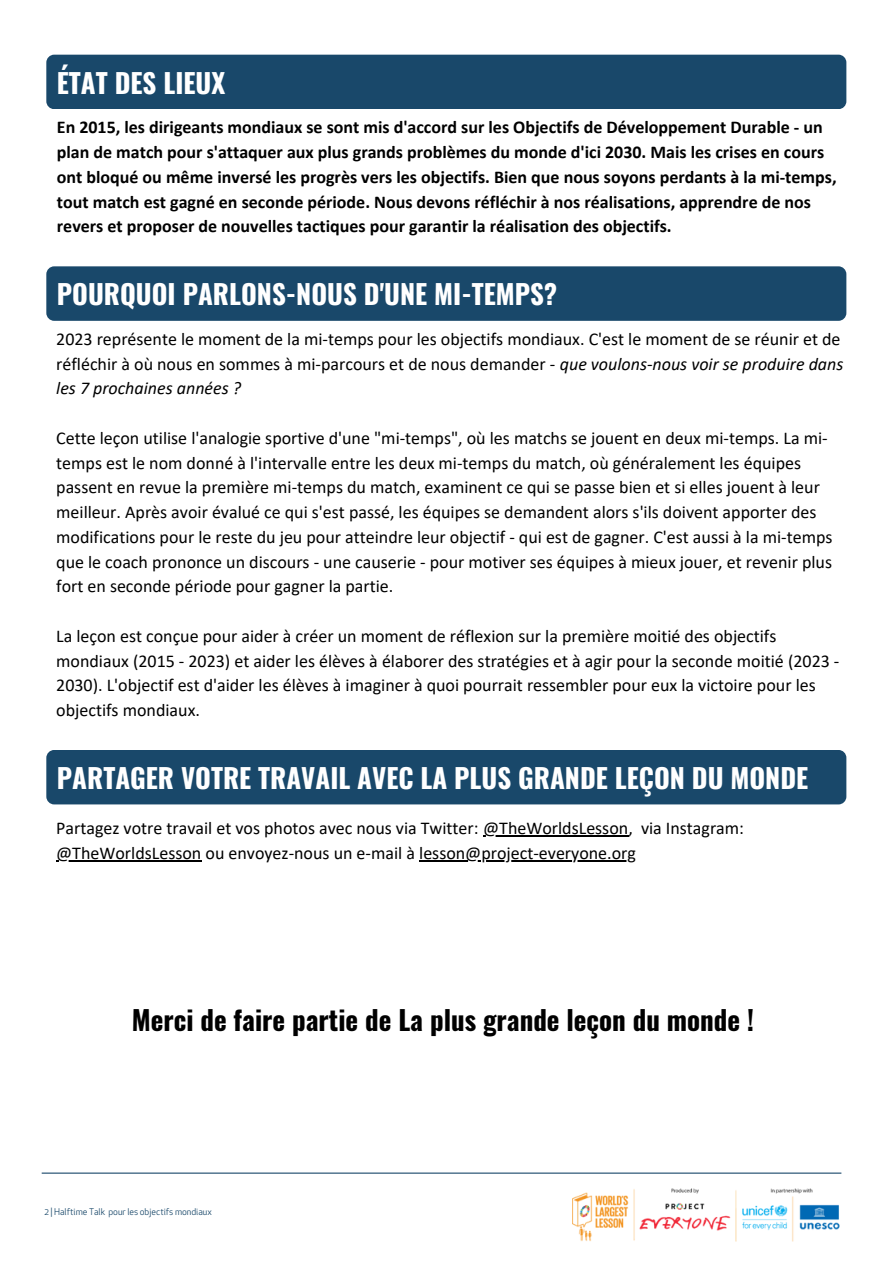
<style>
.page{position:relative;width:893px;height:1264px;background:#fff}
.page>*{position:absolute;margin:0;border:0;box-sizing:border-box;transform-origin:0 0}
.t1{font:700 27px "Oswald";color:#fff}
.t2{font:700 27px "Oswald";color:#000}
.t3{font:18px/24.8px "Calibri";color:#000}
.t4{font:700 18px/24.8px "Calibri";color:#000}
.t5{font:9px "Apex New";color:#19486a}
.s1{font-style:italic}
</style>
<div class="page">
<hr style="left:42px;top:1172px;width:799px;height:1px;background:#19486a">
<img style="left:572px;top:1188px;width:268px;height:53px">
<div style="left:46px;top:55px;width:800px;height:54px;background:#19486a;border-radius:8px"></div>
<div style="left:46px;top:266px;width:800px;height:55px;background:#19486a;border-radius:8px"></div>
<div style="left:46px;top:750px;width:800px;height:54px;background:#19486a;border-radius:8px"></div>
<hr style="left:483px;top:835px;width:145px;height:1px;background:#000">
<hr style="left:56px;top:860px;width:145px;height:1px;background:#000">
<hr style="left:419px;top:860px;width:217px;height:1px;background:#000">
<p class="t1" style="left:57px;top:61px;width:170px">ÉTAT DES LIEUX</p>
<p class="t4" style="left:57px;top:116px;width:781px">En 2015, les dirigeants mondiaux se sont mis d'accord sur les Objectifs de Développement Durable - un plan de match pour s'attaquer aux plus grands problèmes du monde d'ici 2030. Mais les crises en cours ont bloqué ou même inversé les progrès vers les objectifs. Bien que nous soyons perdants à la mi-temps, tout match est gagné en seconde période. Nous devons réfléchir à nos réalisations, apprendre de nos revers et proposer de nouvelles tactiques pour garantir la réalisation des objectifs.</p>
<p class="t1" style="left:57px;top:273px;width:501px">POURQUOI PARLONS-NOUS D'UNE MI-TEMPS?</p>
<p class="t3" style="left:56px;top:328px;width:788px">2023 représente le moment de la mi-temps pour les objectifs mondiaux. C'est le moment de se réunir et de réfléchir à où nous en sommes à mi-parcours et de nous demander - <span class="s1">que voulons-nous voir se produire dans les 7 prochaines années ?</span></p>
<p class="t3" style="left:56px;top:427px;width:777px">Cette leçon utilise l'analogie sportive d'une "mi-temps", où les matchs se jouent en deux mi-temps. La mi&shy;temps est le nom donné à l'intervalle entre les deux mi-temps du match, où généralement les équipes passent en revue la première mi-temps du match, examinent ce qui se passe bien et si elles jouent à leur meilleur. Après avoir évalué ce qui s'est passé, les équipes se demandent alors s'ils doivent apporter des modifications pour le reste du jeu pour atteindre leur objectif - qui est de gagner. C'est aussi à la mi-temps que le coach prononce un discours - une causerie - pour motiver ses équipes à mieux jouer, et revenir plus fort en seconde période pour gagner la partie.</p>
<p class="t3" style="left:56px;top:625px;width:784px">La leçon est conçue pour aider à créer un moment de réflexion sur la première moitié des objectifs mondiaux (2015 - 2023) et aider les élèves à élaborer des stratégies et à agir pour la seconde moitié (2023 - 2030). L'objectif est d'aider les élèves à imaginer à quoi pourrait ressembler pour eux la victoire pour les objectifs mondiaux.</p>
<p class="t1" style="left:57px;top:756px;width:752px">PARTAGER VOTRE TRAVAIL AVEC LA PLUS GRANDE LEÇON DU MONDE</p>
<p class="t3" style="left:56px;top:817px;width:689px">Partagez votre travail et vos photos avec nous via Twitter: @TheWorldsLesson, via Instagram: @TheWorldsLesson ou envoyez-nous un e-mail à lesson@project-everyone.org</p>
<p class="t2" style="left:132px;top:998px;width:623px">Merci de faire partie de La plus grande leçon du monde !</p>
<p class="t5" style="left:44px;top:1208px;width:169px">2 | Halftime Talk pour les objectifs mondiaux</p>
</div>
